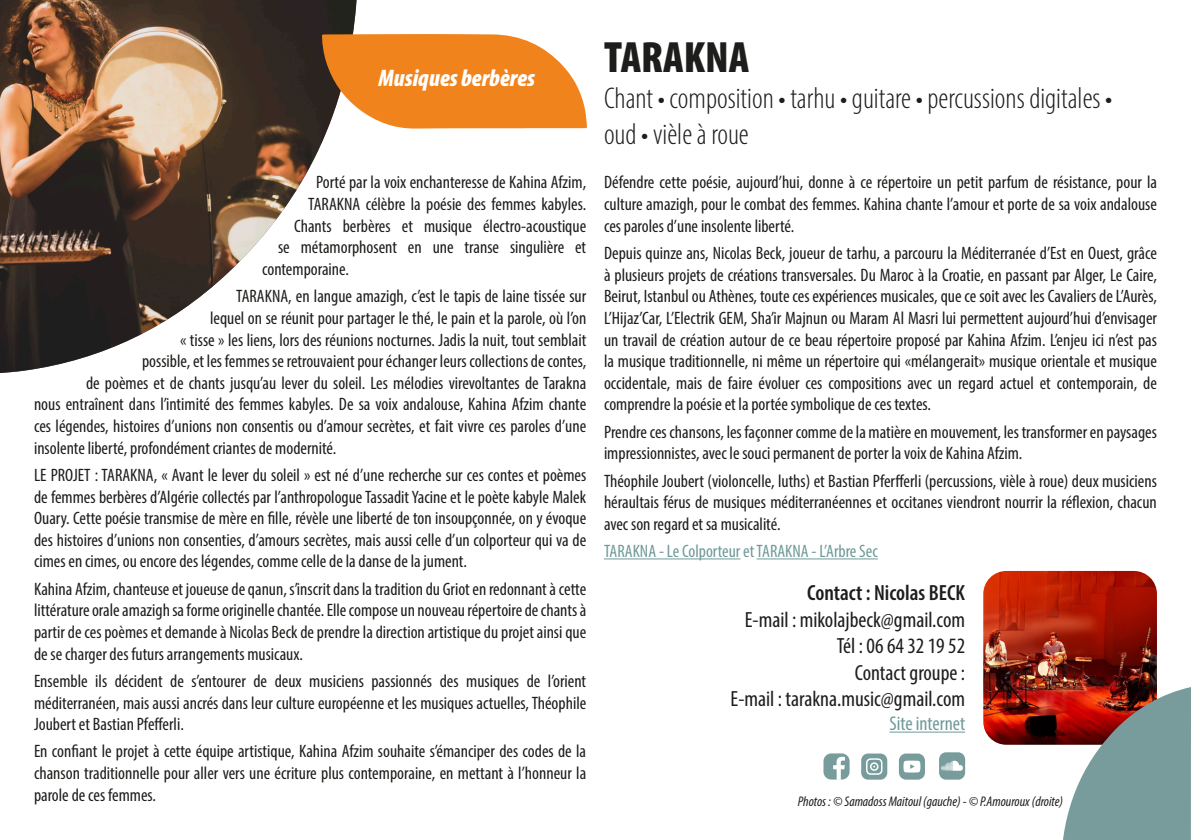
<style>
.page{position:relative;width:1191px;height:840px;background:#fff}
.page>*{position:absolute;margin:0;border:0;box-sizing:border-box;transform-origin:0 0}
.t1{font:900 condensed 44px "Myriad Pro";color:#1d1d1b}
.t2{font:300 condensed 30px "Myriad Pro";color:#1d1d1b}
.t3{font:italic 900 condensed 24px "Myriad Pro";color:#fff}
.t4{font:condensed 22px "Myriad Pro";color:#1d1d1b}
.t5{font:600 condensed 22px "Myriad Pro";color:#1d1d1b}
.t6{font:condensed 20px "Myriad Pro";color:#709999}
.t7{font:condensed 18px/21.6px "Myriad Pro";color:#1d1d1b;text-align:justify}
.t8{font:condensed 18px "Myriad Pro";color:#709999}
.t9{font:italic condensed 14px "Myriad Pro";color:#1d1d1b}
</style>
<div class="page">
<hr style="left:604px;top:558px;width:136px;height:1px;background:#709999">
<hr style="left:756px;top:558px;width:122px;height:1px;background:#709999">
<img style="left:983px;top:570px;width:174px;height:174px">
<hr style="left:889px;top:731px;width:76px;height:1px;background:#709999">
<div style="left:823px;top:753px;width:26px;height:26px;background:#789c9c;border-radius:8px"></div>
<svg style="left:833px;top:756px;width:12px;height:23px"></svg>
<div style="left:899px;top:753px;width:26px;height:26px;background:#789c9c;border-radius:7px"></div>
<svg style="left:903px;top:760px;width:17px;height:12px"></svg>
<div style="left:861px;top:753px;width:26px;height:26px;background:#789c9c;border-radius:7px"></div>
<svg style="left:866px;top:758px;width:16px;height:16px"></svg>
<img style="left:0;top:0;width:356px;height:373px">
<svg style="left:322px;top:34px;width:265px;height:95px;background:#eb8f38"></svg>
<div style="left:939px;top:751px;width:26px;height:28px;background:#789c9c;border-radius:7px"></div>
<svg style="left:941px;top:760px;width:22px;height:10px"></svg>
<svg style="left:1060px;top:686px;width:131px;height:153px;background:#8b8886"></svg>
<p class="t3" style="left:378px;top:63px;width:158px">Musiques berbères</p>
<p class="t7" style="left:316px;top:171px;width:272px">Porté par la voix enchanteresse de Kahina Afzim,</p>
<p class="t7" style="left:308px;top:193px;width:280px">TARAKNA célèbre la poésie des femmes kabyles.</p>
<p class="t7" style="left:294px;top:214px;width:293px">Chants berbères et musique électro-acoustique</p>
<p class="t7" style="left:278px;top:236px;width:310px">se métamorphosent en une transe singulière et</p>
<p class="t7" style="left:262px;top:258px;width:88px">contemporaine.</p>
<p class="t7" style="left:236px;top:285px;width:351px">TARAKNA, en langue amazigh, c’est le tapis de laine tissée sur</p>
<p class="t7" style="left:210px;top:307px;width:378px">lequel on se réunit pour partager le thé, le pain et la parole, où l’on</p>
<p class="t7" style="left:180px;top:328px;width:408px">« tisse » les liens, lors des réunions nocturnes. Jadis la nuit, tout semblait</p>
<p class="t7" style="left:142px;top:350px;width:446px">possible, et les femmes se retrouvaient pour échanger leurs collections de contes,</p>
<p class="t7" style="left:86px;top:371px;width:502px">de poèmes et de chants jusqu’au lever du soleil. Les mélodies virevoltantes de Tarakna</p>
<p class="t7" style="left:34px;top:393px;width:553px">nous entraînent dans l’intimité des femmes kabyles. De sa voix andalouse, Kahina Afzim chante</p>
<p class="t7" style="left:34px;top:415px;width:554px">ces légendes, histoires d’unions non consentis ou d’amour secrètes, et fait vivre ces paroles d’une</p>
<p class="t7" style="left:34px;top:436px;width:304px">insolente liberté, profondément criantes de modernité.</p>
<p class="t7" style="left:34px;top:463px;width:554px">LE PROJET : TARAKNA, « Avant le lever du soleil » est né d’une recherche sur ces contes et poèmes de femmes berbères d’Algérie collectés par l’anthropologue Tassadit Yacine et le poète kabyle Malek Ouary. Cette poésie transmise de mère en fille, révèle une liberté de ton insoupçonnée, on y évoque des histoires d’unions non consenties, d’amours secrètes, mais aussi celle d’un colporteur qui va de cimes en cimes, ou encore des légendes, comme celle de la danse de la jument.</p>
<p class="t7" style="left:34px;top:577px;width:554px">Kahina Afzim, chanteuse et joueuse de qanun, s’inscrit dans la tradition du Griot en redonnant à cette littérature orale amazigh sa forme originelle chantée. Elle compose un nouveau répertoire de chants à partir de ces poèmes et demande à Nicolas Beck de prendre la direction artistique du projet ainsi que de se charger des futurs arrangements musicaux.</p>
<p class="t7" style="left:34px;top:669px;width:554px">Ensemble ils décident de s’entourer de deux musiciens passionnés des musiques de l’orient méditerranéen, mais aussi ancrés dans leur culture européenne et les musiques actuelles, Théophile Joubert et Bastian Pfefferli.</p>
<p class="t7" style="left:34px;top:740px;width:554px">En confiant le projet à cette équipe artistique, Kahina Afzim souhaite s’émanciper des codes de la chanson traditionnelle pour aller vers une écriture plus contemporaine, en mettant à l’honneur la parole de ces femmes.</p>
<p class="t1" style="left:604px;top:29px;width:147px">TARAKNA</p>
<p class="t2" style="left:604px;top:80px;width:510px">Chant • composition • tarhu • guitare • percussions digitales •</p>
<p class="t2" style="left:604px;top:116px;width:146px">oud • vièle à roue</p>
<p class="t7" style="left:604px;top:171px;width:554px">Défendre cette poésie, aujourd’hui, donne à ce répertoire un petit parfum de résistance, pour la culture amazigh, pour le combat des femmes. Kahina chante l’amour et porte de sa voix andalouse ces paroles d’une insolente liberté.</p>
<p class="t7" style="left:604px;top:242px;width:554px">Depuis quinze ans, Nicolas Beck, joueur de tarhu, a parcouru la Méditerranée d’Est en Ouest, grâce à plusieurs projets de créations transversales. Du Maroc à la Croatie, en passant par Alger, Le Caire, Beirut, Istanbul ou Athènes, toute ces expériences musicales, que ce soit avec les Cavaliers de L’Aurès, L’Hijaz’Car, L’Electrik GEM, Sha’ir Majnun ou Maram Al Masri lui permettent aujourd’hui d’envisager un travail de création autour de ce beau répertoire proposé par Kahina Afzim. L’enjeu ici n’est pas la musique traditionnelle, ni même un répertoire qui «mélangerait» musique orientale et musique occidentale, mais de faire évoluer ces compositions avec un regard actuel et contemporain, de comprendre la poésie et la portée symbolique de ces textes.</p>
<p class="t7" style="left:604px;top:420px;width:554px">Prendre ces chansons, les façonner comme de la matière en mouvement, les transformer en paysages impressionnistes, avec le souci permanent de porter la voix de Kahina Afzim.</p>
<p class="t7" style="left:604px;top:469px;width:554px">Théophile Joubert (violoncelle, luths) et Bastian Pferfferli (percussions, vièle à roue) deux musiciens héraultais férus de musiques méditerranéennes et occitanes viendront nourrir la réflexion, chacun avec son regard et sa musicalité.</p>
<p class="t8" style="left:604px;top:540px;width:275px">TARAKNA - Le Colporteur et TARAKNA - L’Arbre Sec</p>
<p class="t5" style="left:807px;top:579px;width:159px">Contact : Nicolas BECK</p>
<p class="t4" style="left:744px;top:606px;width:222px">E-mail : mikolajbeck@gmail.com</p>
<p class="t4" style="left:836px;top:632px;width:130px">Tél : 06 64 32 19 52</p>
<p class="t4" style="left:855px;top:658px;width:112px">Contact groupe :</p>
<p class="t4" style="left:730px;top:685px;width:236px">E-mail : tarakna.music@gmail.com</p>
<p class="t6" style="left:889px;top:711px;width:77px">Site internet</p>
<p class="t9" style="left:797px;top:792px;width:267px">Photos : © Samadoss Maitoul (gauche) - © P.Amouroux (droite)</p>
</div>
